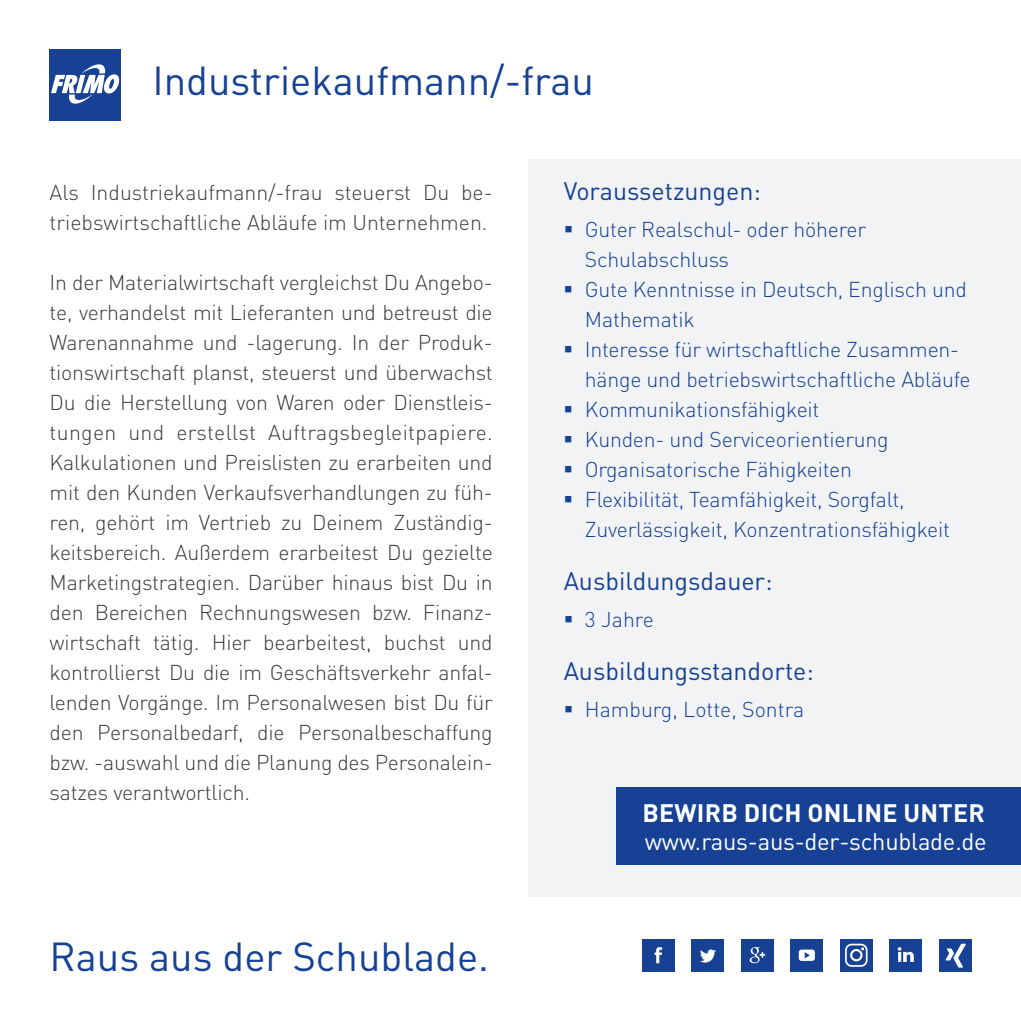
<style>
.page{position:relative;width:1021px;height:1021px;background:#fff}
.page>*{position:absolute;margin:0;border:0;box-sizing:border-box;transform-origin:0 0}
.t1{font:40px "DIN Pro";color:#164194}
.t2{font:25px "DIN Pro";color:#164194}
.t3{font:700 25px "DIN Pro";letter-spacing:.01em;color:#fff}
.t4{font:23.75px "DIN Pro";letter-spacing:-.01em;color:#fff}
.t5{font:300 21.25px/30px "DIN";color:#3c3c3b}
.t6{font:300 21.25px/30px "DIN";letter-spacing:-.01em;color:#164194}
</style>
<div class="page">
<div style="left:528px;top:159px;width:492px;height:737px;background:#f2f3f4"></div>
<div style="left:50px;top:50px;width:71px;height:71px;background:#164194"></div>
<svg style="left:51px;top:64px;width:69px;height:40px"></svg>
<div style="left:617px;top:788px;width:403px;height:77px;background:#164194"></div>
<div style="left:642px;top:939px;width:32px;height:32px;background:#164194"></div>
<svg style="left:654px;top:947px;width:8px;height:16px"></svg>
<div style="left:691px;top:939px;width:33px;height:32px;background:#164194"></div>
<svg style="left:700px;top:949px;width:16px;height:13px"></svg>
<div style="left:741px;top:939px;width:32px;height:32px;background:#164194"></div>
<svg style="left:749px;top:947px;width:16px;height:16px"></svg>
<div style="left:790px;top:939px;width:33px;height:32px;background:#164194"></div>
<svg style="left:798px;top:949px;width:16px;height:11px"></svg>
<div style="left:889px;top:939px;width:32px;height:32px;background:#164194"></div>
<svg style="left:897px;top:947px;width:16px;height:14px"></svg>
<div style="left:840px;top:939px;width:32px;height:32px;background:#164194"></div>
<svg style="left:845px;top:943px;width:22px;height:23px"></svg>
<div style="left:939px;top:939px;width:32px;height:32px;background:#164194"></div>
<svg style="left:945px;top:943px;width:20px;height:24px"></svg>
<h1 class="t1" style="left:152px;top:53px;width:443px">Industriekaufmann/-frau</h1>
<p class="t5" style="left:50px;top:177px;width:444px">Als Industriekaufmann/-frau steuerst Du be&shy;triebswirtschaftliche Abläufe im Unternehmen.</p>
<p class="t5" style="left:50px;top:267px;width:444px;text-align:justify">In der Materialwirtschaft vergleichst Du Angebo&shy;te, verhandelst mit Lieferanten und betreust die Warenannahme und -lagerung. In der Produk&shy;tionswirtschaft planst, steuerst und überwachst Du die Herstellung von Waren oder Dienstleis&shy;tungen und erstellst Auftragsbegleitpapiere.<br>Kalkulationen und Preislisten zu erarbeiten und mit den Kunden Verkaufsverhandlungen zu füh&shy;ren, gehört im Vertrieb zu Deinem Zuständig&shy;keitsbereich. Außerdem erarbeitest Du gezielte Marketingstrategien. Darüber hinaus bist Du in den Bereichen Rechnungswesen bzw. Finanz&shy;wirtschaft tätig. Hier bearbeitest, buchst und kontrollierst Du die im Geschäftsverkehr anfal&shy;lenden Vorgänge. Im Personalwesen bist Du für den Personalbedarf, die Personalbeschaffung bzw. -auswahl und die Planung des Personalein&shy;satzes verantwortlich.</p>
<h1 class="t1" style="left:50px;top:929px;width:441px">Raus aus der Schublade.</h1>
<p class="t2" style="left:563px;top:174px;width:199px">Voraussetzungen:</p>
<p class="t6" style="left:584px;top:214px;width:387px">Guter Realschul- oder höherer Schulabschluss<br>Gute Kenntnisse in Deutsch, Englisch und Mathematik<br>Interesse für wirtschaftliche Zusammen&shy;hänge und betriebswirtschaftliche Abläufe Kommunikationsfähigkeit<br>Kunden- und Serviceorientierung Organisatorische Fähigkeiten<br>Flexibilität, Teamfähigkeit, Sorgfalt, Zuverlässigkeit, Konzentrationsfähigkeit</p>
<p class="t2" style="left:563px;top:564px;width:210px">Ausbildungsdauer:</p>
<p class="t6" style="left:585px;top:604px;width:70px">3 Jahre</p>
<p class="t2" style="left:563px;top:654px;width:252px">Ausbildungsstandorte:</p>
<p class="t6" style="left:585px;top:694px;width:221px">Hamburg, Lotte, Sontra</p>
<p class="t3" style="left:642px;top:796px;width:344px">BEWIRB DICH ONLINE UNTER</p>
<p class="t4" style="left:644px;top:825px;width:343px">www.raus-aus-der-schublade.de</p>
</div>
